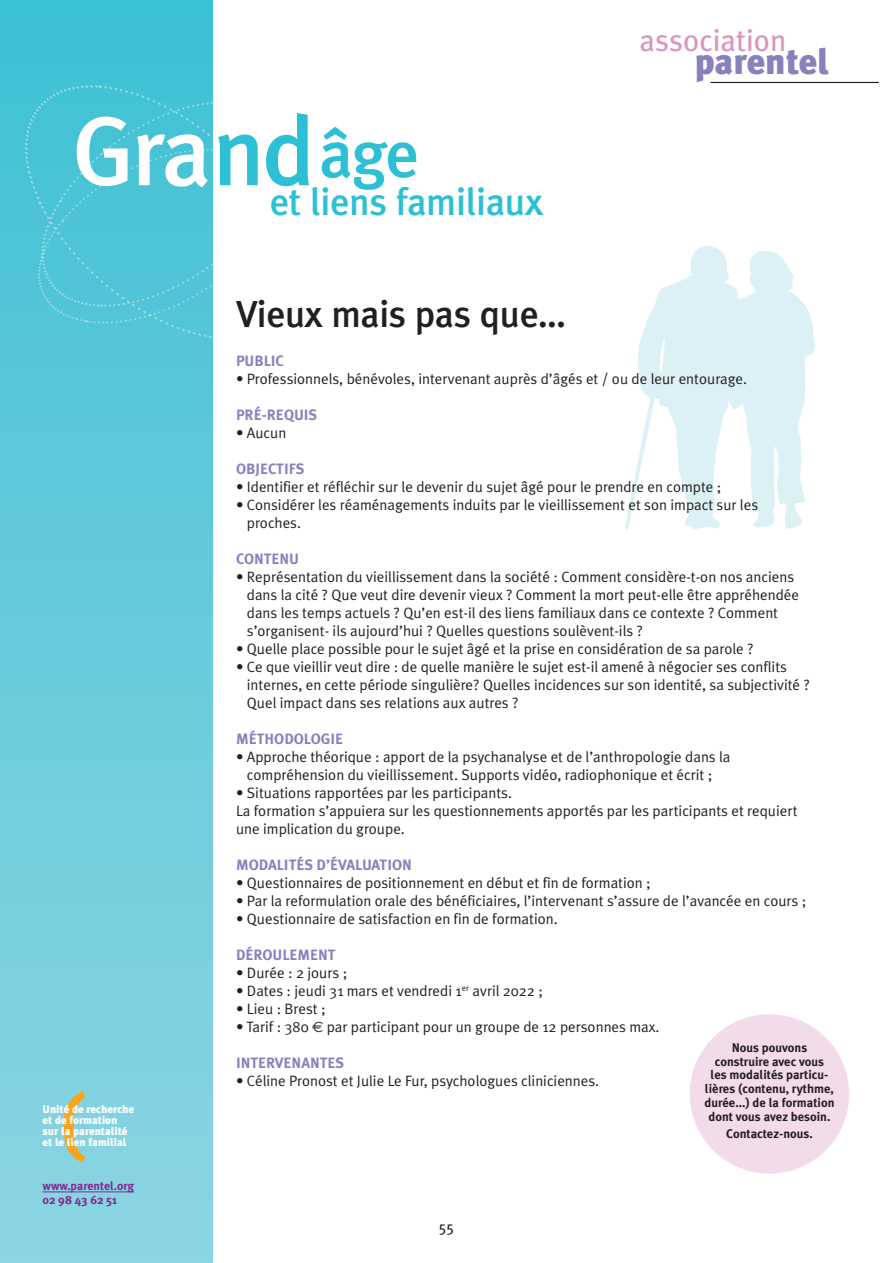
<style>
.page{position:relative;width:893px;height:1263px;background:#fff}
.page>*{position:absolute;margin:0;border:0;box-sizing:border-box;transform-origin:0 0}
.t1{font:500 97.95px "Meta Plus";letter-spacing:-.03em;color:#fff}
.t2{font:500 38.25px "Meta Plus";letter-spacing:-.01em;color:#2dc0d4}
.Titre{font:500 37.5px "Meta Plus";letter-spacing:-.01em;color:#231f20}
.t3{font:900 36px "Meta Plus";color:#8781bd}
.t4{font:30.6px "Meta Plus";color:#dc94c0}
.Txt{font:15px/18px "Meta Plus Normal";color:#231f20}
.Sous-titre{font:700 15px "Meta Plus";color:#8781bd}
.Sous-titre-2{font:15px "Meta Plus Normal";color:#231f20}
.t5{font:15px "Meta Plus";color:#231f20}
.t6{font:700 12.6px/13.8px "Meta Plus";color:#231f20;text-align:center}
.t7{font:700 12px/13.5px "Meta Plus";color:#802990}
.t8{font:900 10.95px/10.9px "Meta Plus";color:#fff}
.s1{color:#2dc0d4}
.s2{font-size:67.05px;color:#2dc0d4}
.s3{font-family:"Euro Sans"}
</style>
<div class="page">
<svg style="left:0;top:0;width:213px;height:1263px;background:#6cccdc"></svg>
<svg style="left:0;top:75px;width:213px;height:275px;background:#4cc4d6"></svg>
<svg style="left:625px;top:246px;width:190px;height:284px;fill:#dcf1f5"></svg>
<hr style="left:43px;top:1191px;width:91px;height:1px;background:#802990">
<hr style="left:711px;top:82px;width:168px;height:1px;background:#231f20">
<svg style="left:64px;top:1091px;width:21px;height:71px"></svg>
<div style="left:690px;top:1014px;width:159px;height:160px;background:#f2dcea;border-radius:50%"></div>
<h1 class="t1" style="left:72px;top:94px;width:348px">Gra<span class="s1">nd</span> <span class="s2">âge</span></h1>
<h2 class="t2" style="left:270px;top:180px;width:275px">et liens familiaux</h2>
<h3 class="t4" style="left:640px;top:22px;width:148px">association</h3>
<h3 class="t3" style="left:695px;top:40px;width:136px">parentel</h3>
<p class="t8" style="left:43px;top:1104px;width:93px">Unité de recherche et de formation sur la parentalité et le lien familial</p>
<p class="t7" style="left:43px;top:1179px;width:93px">www.parentel.org<br>02 98 43 62 51</p>
<p class="Titre" style="left:236px;top:292px;width:331px">Vieux mais pas que…</p>
<p class="Sous-titre" style="left:236px;top:352px;width:49px">PUBLIC</p>
<p class="Txt" style="left:236px;top:370px;width:513px">• Professionnels, bénévoles, intervenant auprès d’âgés et / ou de leur entourage.</p>
<p class="Sous-titre" style="left:236px;top:406px;width:83px">PRÉ-REQUIS</p>
<p class="Sous-titre-2" style="left:236px;top:424px;width:52px">• Aucun</p>
<p class="Sous-titre" style="left:236px;top:460px;width:70px">OBJECTIFS</p>
<p class="Txt" style="left:236px;top:478px;width:487px">• Identifier et réfléchir sur le devenir du sujet âgé pour le prendre en compte ;</p>
<p class="Txt" style="left:247px;top:496px;width:513px;text-indent:-11px">• Considérer les réaménagements induits par le vieillissement et son impact sur les proches.</p>
<p class="Sous-titre" style="left:236px;top:550px;width:65px">CONTENU</p>
<p class="Txt" style="left:247px;top:568px;width:554px;text-indent:-11px">• Représentation du vieillissement dans la société : Comment considère-t-on nos anciens dans la cité ? Que veut dire devenir vieux ? Comment la mort peut-elle être appréhendée dans les temps actuels ? Qu’en est-il des liens familiaux dans ce contexte ? Comment s’organisent- ils aujourd’hui ? Quelles questions soulèvent-ils ?</p>
<p class="Txt" style="left:236px;top:640px;width:519px">• Quelle place possible pour le sujet âgé et la prise en considération de sa parole ?</p>
<p class="Txt" style="left:247px;top:658px;width:565px;text-indent:-11px">• Ce que vieillir veut dire : de quelle manière le sujet est-il amené à négocier ses conflits internes, en cette période singulière? Quelles incidences sur son identité, sa subjectivité ?<br>Quel impact dans ses relations aux autres ?</p>
<p class="Sous-titre" style="left:236px;top:730px;width:109px">MÉTHODOLOGIE</p>
<p class="Txt" style="left:236px;top:748px;width:496px;text-align:center">• Approche théorique : apport de la psychanalyse et de l’anthropologie dans la compréhension du vieillissement. Supports vidéo, radiophonique et écrit ;</p>
<p class="Txt" style="left:236px;top:784px;width:278px">• Situations rapportées par les participants.</p>
<p class="Txt" style="left:236px;top:802px;width:563px">La formation s’appuiera sur les questionnements apportés par les participants et requiert une implication du groupe.</p>
<p class="Sous-titre" style="left:236px;top:856px;width:177px">MODALITÉS D’ÉVALUATION</p>
<p class="Txt" style="left:236px;top:874px;width:416px">• Questionnaires de positionnement en début et fin de formation ;</p>
<p class="Txt" style="left:236px;top:892px;width:572px">• Par la reformulation orale des bénéficiaires, l’intervenant s’assure de l’avancée en cours ;</p>
<p class="Txt" style="left:236px;top:910px;width:323px">• Questionnaire de satisfaction en fin de formation.</p>
<p class="Sous-titre" style="left:236px;top:946px;width:101px">DÉROULEMENT</p>
<p class="Txt" style="left:236px;top:964px;width:113px">• Durée : 2 jours ;</p>
<p class="Txt" style="left:236px;top:982px;width:308px">• Dates : jeudi 31 mars et vendredi 1<sup>er</sup> avril 2022 ;</p>
<p class="Txt" style="left:236px;top:1000px;width:91px">• Lieu : Brest ;</p>
<p class="Txt" style="left:236px;top:1018px;width:425px">• Tarif : 380 <span class="s3">€</span> par participant pour un groupe de 12 personnes max.</p>
<p class="Sous-titre" style="left:236px;top:1054px;width:110px">INTERVENANTES</p>
<p class="Txt" style="left:236px;top:1072px;width:365px">• Céline Pronost et Julie Le Fur, psychologues cliniciennes.</p>
<p class="t6" style="left:704px;top:1040px;width:132px">Nous pouvons construire avec vous<br>les modalités particu&shy;lières (contenu, rythme, durée...) de la formation dont vous avez besoin.</p>
<p class="t6" style="left:726px;top:1127px;width:88px">Contactez-nous.</p>
<p class="t5" style="left:439px;top:1218px;width:17px">55</p>
</div>
